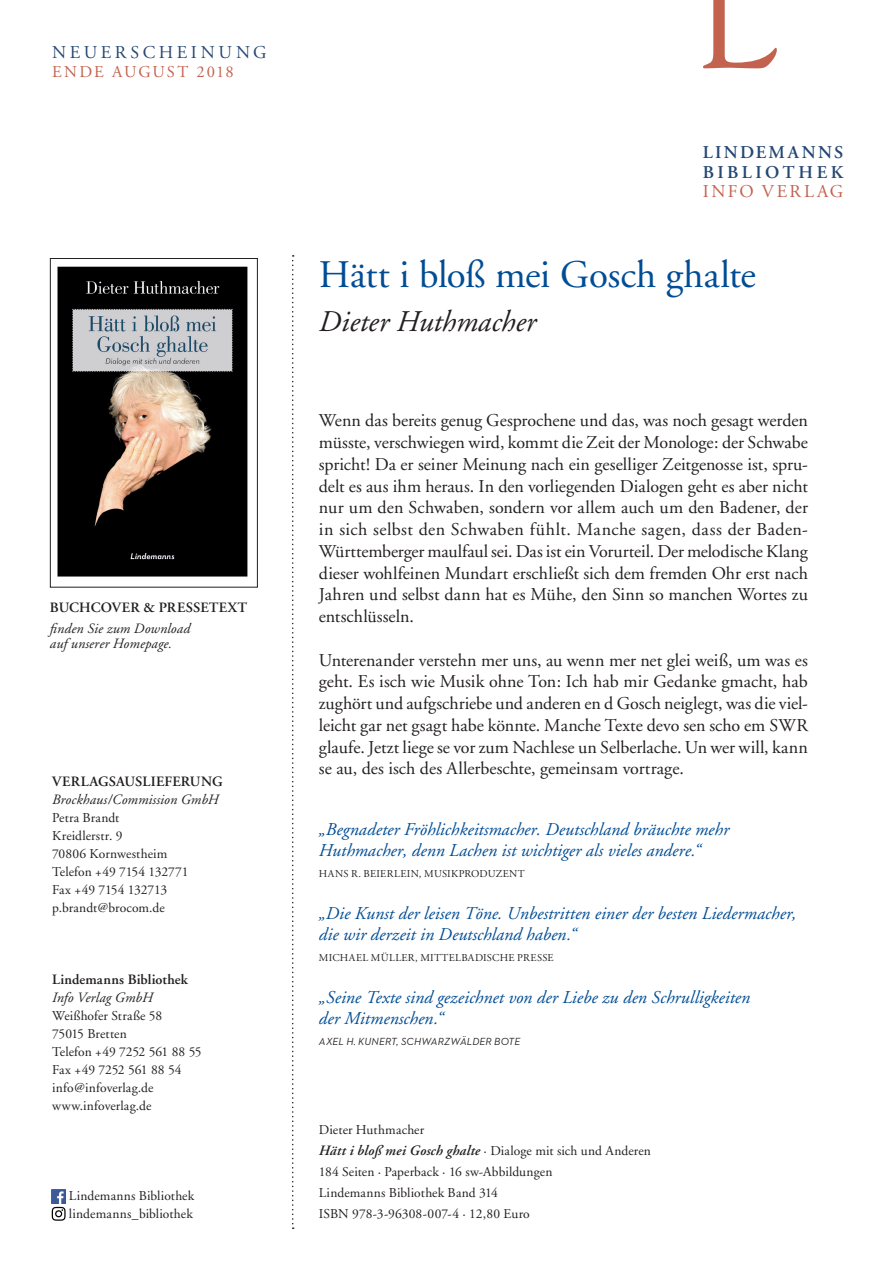
<style>
.page{position:relative;width:893px;height:1263px;background:#fff}
.page>*{position:absolute;margin:0;border:0;box-sizing:border-box;transform-origin:0 0}
.t1{font:144px "Goudy";color:#c2624f}
.Titel{font:39px "Adobe Garamond";letter-spacing:-.005em;color:#014d95}
.Titel-2{font:italic 30px "Adobe Garamond";color:#231f20}
.Fließtext_ohne_einzu{font:18px/21.8px "Adobe Garamond";color:#231f20;text-align:justify}
.PresseStimme{font:italic 18px/21px "Adobe Garamond";color:#014d95}
.t2{font:18px "Adobe Garamond Pro";letter-spacing:.2em;color:#244773}
.t3{font:600 18px "Adobe Garamond";letter-spacing:.13em;color:#244773}
.t4{font:600 18px "Adobe Garamond";letter-spacing:.195em;color:#244773}
.t5{font:18px "Adobe Garamond Pro";letter-spacing:.13em;color:#c2624f}
.t6{font:16.5px "Adobe Garamond Pro";letter-spacing:.12em;color:#c2624f}
.Daten{font:600 14.25px/21px "Adobe Garamond";letter-spacing:.015em;color:#231f20}
.Daten-2{font:italic 14.25px "Adobe Garamond";letter-spacing:.005em;color:#231f20}
.Daten-3{font:13.5px "Adobe Garamond";letter-spacing:.005em;color:#231f20}
.Daten-4{font:13.5px "Adobe Garamond";letter-spacing:-.02em;color:#231f20}
.Zeitung{font:10.5px "Adobe Garamond";letter-spacing:.03em;color:#231f20}
.Zeitung-2{font:italic 10.5px "Neutraface 2 Text";letter-spacing:.01em;color:#231f20}
.s1{font-weight:400;font-style:italic}
.s2{font-weight:600;font-style:italic;font-size:14.25px}
</style>
<div class="page">
<div style="left:43px;top:79px;width:76px;height:76px;border:2px solid #fff;border-radius:50%"></div>
<svg style="left:292px;top:255px;width:2px;height:974px"></svg>
<img style="left:52px;top:1189px;width:14px;height:14px">
<img style="left:57px;top:266px;width:191px;height:311px">
<div style="left:50px;top:258px;width:208px;height:329px;border:1px solid #231f20"></div>
<svg style="left:52px;top:1207px;width:14px;height:14px"></svg>
<p class="t2" style="left:52px;top:41px;width:216px">NEUERSCHEINUNG</p>
<p class="t6" style="left:52px;top:62px;width:183px">ENDE AUGUST 2018</p>
<p class="Daten" style="left:50px;top:597px;width:199px">BUCHCOVER &amp; PRESSETEXT <span class="s1">finden Sie zum Download</span></p>
<p class="Daten-2" style="left:50px;top:636px;width:124px">auf unserer Homepage.</p>
<p class="Daten" style="left:52px;top:771px;width:172px">VERLAGSAUSLIEFERUNG</p>
<p class="Daten-2" style="left:52px;top:792px;width:168px">Brockhaus/Commission GmbH</p>
<p class="Daten-3" style="left:52px;top:811px;width:69px">Petra Brandt</p>
<p class="Daten-3" style="left:52px;top:829px;width:72px">Kreidlerstr. 9</p>
<p class="Daten-3" style="left:52px;top:847px;width:117px">70806 Kornwestheim</p>
<p class="Daten-3" style="left:52px;top:865px;width:138px">Telefon +49 7154 132771</p>
<p class="Daten-4" style="left:52px;top:883px;width:117px">Fax +49 7154 132713</p>
<p class="Daten-3" style="left:52px;top:901px;width:114px">p.brandt@brocom.de</p>
<p class="Daten" style="left:52px;top:969px;width:137px">Lindemanns Bibliothek</p>
<p class="Daten-2" style="left:52px;top:990px;width:102px">Info Verlag GmbH</p>
<p class="Daten-3" style="left:52px;top:1009px;width:112px">Weißhofer Straße 58</p>
<p class="Daten-3" style="left:52px;top:1027px;width:76px">75015 Bretten</p>
<p class="Daten-3" style="left:52px;top:1045px;width:151px">Telefon +49 7252 561 88 55</p>
<p class="Daten-3" style="left:52px;top:1063px;width:131px">Fax +49 7252 561 88 54</p>
<p class="Daten-3" style="left:52px;top:1081px;width:103px">info@infoverlag.de</p>
<p class="Daten-3" style="left:52px;top:1099px;width:101px">www.infoverlag.de</p>
<p class="Daten-3" style="left:69px;top:1189px;width:127px">Lindemanns Bibliothek</p>
<p class="Daten-3" style="left:69px;top:1207px;width:125px">lindemanns_bibliothek</p>
<p class="t1" style="left:699px;top:-71px;width:82px">L</p>
<p class="t3" style="left:703px;top:143px;width:142px">LINDEMANNS</p>
<p class="t4" style="left:703px;top:162px;width:142px">BIBLIOTHEK</p>
<p class="t5" style="left:703px;top:181px;width:142px">INFO VERLAG</p>
<p class="Titel" style="left:319px;top:253px;width:439px">Hätt i bloß mei Gosch ghalte</p>
<p class="Titel-2" style="left:319px;top:306px;width:219px">Dieter Huthmacher</p>
<p class="Fließtext_ohne_einzu" style="left:319px;top:410px;width:491px">Wenn das bereits genug Gesprochene und das, was noch gesagt werden müsste, verschwiegen wird, kommt die Zeit der Monologe: der Schwabe spricht! Da er seiner Meinung nach ein geselliger Zeitgenosse ist, spru&shy;delt es aus ihm heraus. In den vorliegenden Dialogen geht es aber nicht nur um den Schwaben, sondern vor allem auch um den Badener, der in sich selbst den Schwaben fühlt. Manche sagen, dass der Baden-Württemberger maulfaul sei. Das ist ein Vorurteil. Der melodische Klang dieser wohlfeinen Mundart erschließt sich dem fremden Ohr erst nach Jahren und selbst dann hat es Mühe, den Sinn so manchen Wortes zu entschlüsseln.</p>
<p class="Fließtext_ohne_einzu" style="left:319px;top:649px;width:491px">Unterenander verstehn mer uns, au wenn mer net glei weiß, um was es geht. Es isch wie Musik ohne Ton: Ich hab mir Gedanke gmacht, hab zughört und aufgschriebe und anderen en d Gosch neiglegt, was die viel&shy;leicht gar net gsagt habe könnte. Manche Texte devo sen scho em SWR glaufe. Jetzt liege se vor zum Nachlese un Selberlache. Un wer will, kann se au, des isch des Allerbeschte, gemeinsam vortrage.</p>
<p class="PresseStimme" style="left:319px;top:819px;width:412px">„Begnadeter Fröhlichkeitsmacher. Deutschland bräuchte mehr<br>Huthmacher, denn Lachen ist wichtiger als vieles andere.“</p>
<p class="Zeitung" style="left:319px;top:868px;width:207px">HANS R. BEIERLEIN, MUSIKPRODUZENT</p>
<p class="PresseStimme" style="left:319px;top:903px;width:479px">„Die Kunst der leisen Töne. Unbestritten einer der besten Liedermacher, die wir derzeit in Deutschland haben.“</p>
<p class="Zeitung" style="left:319px;top:952px;width:236px">MICHAEL MÜLLER, MITTELBADISCHE PRESSE</p>
<p class="PresseStimme" style="left:319px;top:987px;width:433px">„Seine Texte sind gezeichnet von der Liebe zu den Schrulligkeiten der Mitmenschen.“</p>
<p class="Zeitung-2" style="left:319px;top:1035px;width:203px">AXEL H. KUNERT, SCHWARZWÄLDER BOTE</p>
<p class="Daten-3" style="left:319px;top:1123px;width:107px">Dieter Huthmacher</p>
<p class="Daten-3" style="left:319px;top:1144px;width:333px"><span class="s2">Hätt i bloß mei Gosch ghalte</span> · Dialoge mit sich und Anderen</p>
<p class="Daten-3" style="left:319px;top:1165px;width:235px">184 Seiten · Paperback · 16 sw-Abbildungen</p>
<p class="Daten-3" style="left:319px;top:1186px;width:181px">Lindemanns Bibliothek Band 314</p>
<p class="Daten-3" style="left:319px;top:1207px;width:212px">ISBN 978-3-96308-007-4 · 12,80 Euro</p>
</div>
